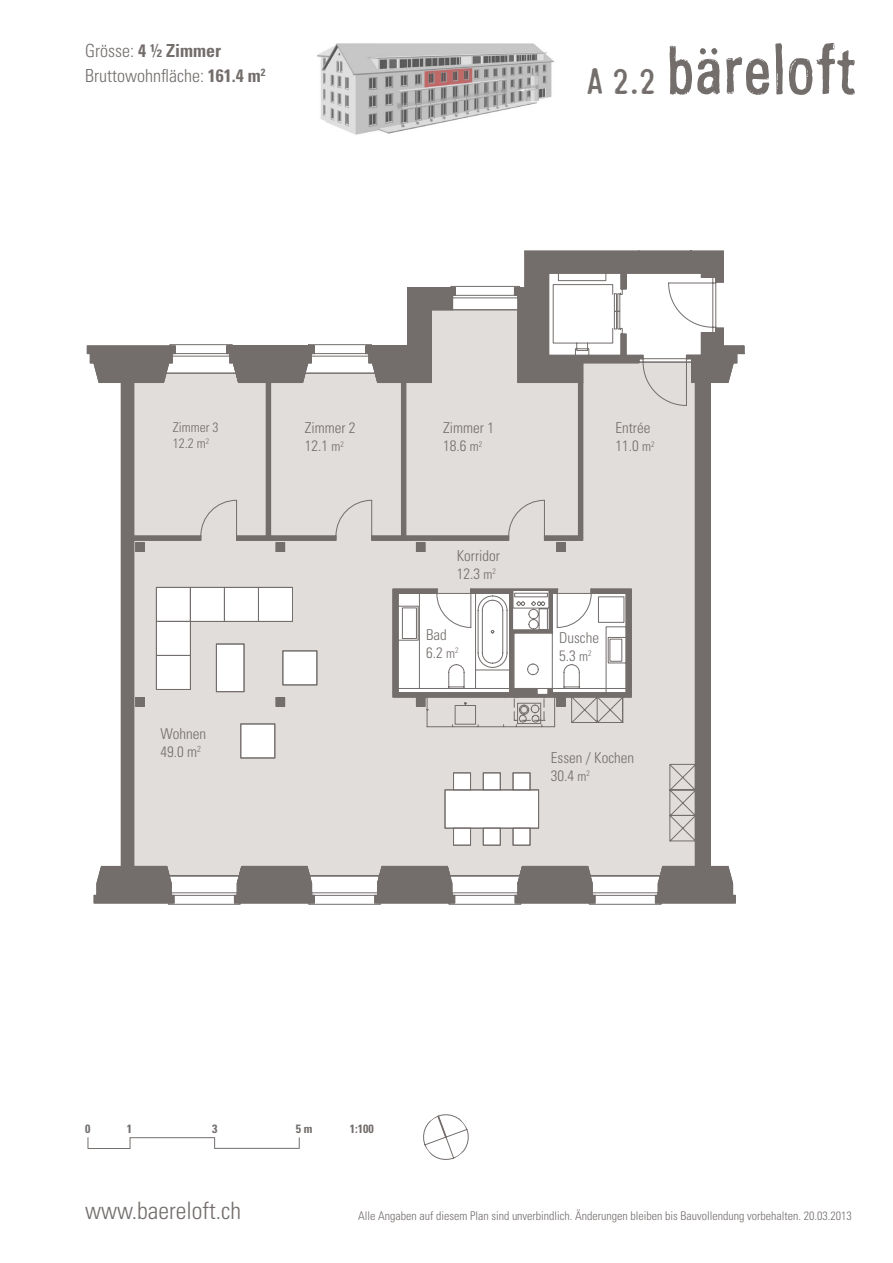
<style>
.page{position:relative;width:893px;height:1263px;background:#fff}
.page>*{position:absolute;margin:0;border:0;box-sizing:border-box;transform-origin:0 0}
.t1{font:72px "Cartonnage OT";color:#736e6c}
.t2{font:300 condensed 24px "Univers";color:#736e6c}
.t3{font:300 condensed 18px/25.5px "Univers";color:#736e6c}
.t4{font:300 condensed 15px/18px "Univers";color:#736e6c}
.t5{font:300 condensed 13.5px/16.2px "Univers";color:#736e6c}
.t6{font:300 condensed 12px "Univers";color:#736e6c}
.t7{font:700 condensed 12px "Univers";color:#736e6c}
.s1{font-weight:700}
.s2{font-size:36px}
.s3{font-size:13.5px}
</style>
<div class="page">
<img style="left:317px;top:43px;width:237px;height:92px">
<svg style="left:87px;top:251px;width:657px;height:654px"></svg>
<svg style="left:423px;top:1114px;width:46px;height:46px"></svg>
<hr style="left:88px;top:1148px;width:42px;height:1px;background:#736e6c">
<hr style="left:130px;top:1137px;width:85px;height:1px;background:#736e6c">
<hr style="left:214px;top:1148px;width:85px;height:1px;background:#736e6c">
<p class="t3" style="left:85px;top:37px;width:182px">Grösse: <span class="s1">4 ½ Zimmer<br></span>Bruttowohnfläche: <span class="s1">161.4 m</span><sup>2</sup></p>
<h1 class="t1" style="left:587px;top:23px;width:271px"><span class="s2">A 2.2</span> bäreloft</h1>
<p class="t5" style="left:173px;top:419px;width:47px">Zimmer 3<br>12.2 m<sup>2</sup></p>
<p class="t4" style="left:160px;top:724px;width:47px">Wohnen<br>49.0 m<sup>2</sup></p>
<p class="t4" style="left:305px;top:419px;width:52px">Zimmer 2<br>12.1 <span class="s3">m</span><sup>2</sup></p>
<p class="t4" style="left:443px;top:419px;width:52px">Zimmer 1<br>18.6 <span class="s3">m</span><sup>2</sup></p>
<p class="t4" style="left:615px;top:419px;width:41px">Entrée<br>11.0 <span class="s3">m</span><sup>2</sup></p>
<p class="t4" style="left:457px;top:546px;width:45px">Korridor<br>12.3 <span class="s3">m</span><sup>2</sup></p>
<p class="t4" style="left:426px;top:625px;width:34px">Bad<br>6.2 <span class="s3">m</span><sup>2</sup></p>
<p class="t4" style="left:559px;top:628px;width:41px">Dusche<br>5.3 <span class="s3">m</span><sup>2</sup></p>
<p class="t4" style="left:551px;top:748px;width:85px">Essen / Kochen<br>30.4 <span class="s3">m</span><sup>2</sup></p>
<p class="t7" style="left:85px;top:1121px;width:7px">0</p>
<p class="t7" style="left:127px;top:1121px;width:7px">1</p>
<p class="t7" style="left:212px;top:1121px;width:7px">3</p>
<p class="t7" style="left:296px;top:1121px;width:18px">5 m</p>
<p class="t7" style="left:350px;top:1121px;width:25px">1:100</p>
<h2 class="t2" style="left:85px;top:1196px;width:158px">www.baereloft.ch</h2>
<p class="t6" style="left:358px;top:1209px;width:495px">Alle Angaben auf diesem Plan sind unverbindlich. Änderungen bleiben bis Bauvollendung vorbehalten. 20.03.2013</p>
</div>
